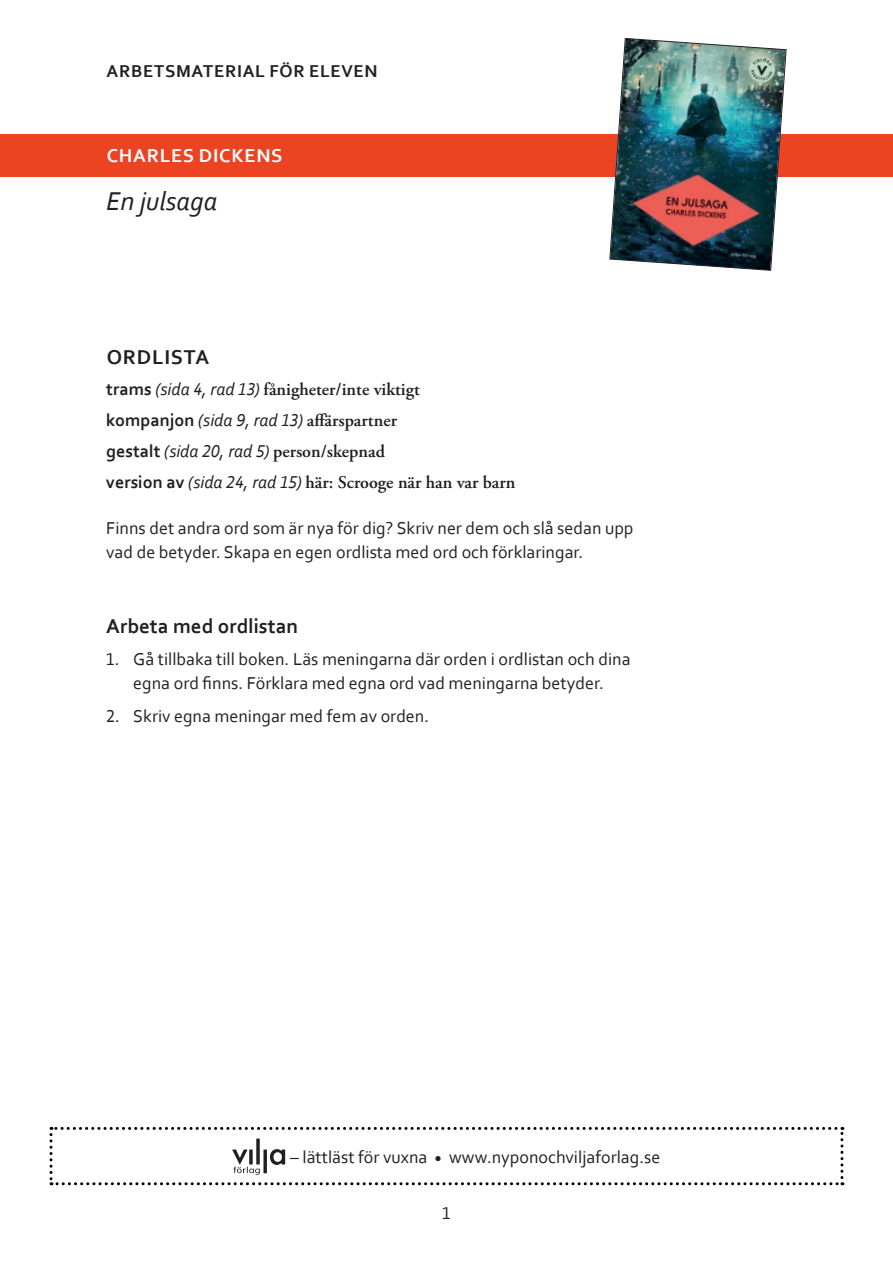
<style>
.page{position:relative;width:893px;height:1263px;background:#fff}
.page>*{position:absolute;margin:0;border:0;box-sizing:border-box;transform-origin:0 0}
.t1{font:italic 27px "Corbel";color:#231f20}
.t2{font:700 21px "Corbel";color:#231f20}
.t3{font:700 21px "Corbel";letter-spacing:.04em;color:#231f20}
.t4{font:700 19.5px "Corbel";letter-spacing:.04em;color:#fff}
.t5{font:18px/24px "Corbel";color:#231f20}
.t6{font:600 18px/31px "Adobe Garamond Pro";color:#231f20}
.t7{font:italic 18px "Corbel";color:#231f20}
.t8{font:700 18px "Corbel";letter-spacing:.04em;color:#231f20}
.s1{font-family:"Corbel";font-weight:700}
.s2{font-family:"Corbel";font-weight:400;font-style:italic}
.s3{font-weight:700;font-style:normal}
.s4{font-family:"Adobe Garamond Pro";font-weight:600;font-style:normal}
</style>
<div class="page">
<div style="left:0;top:134px;width:893px;height:42px;background:#ec4423"></div>
<img style="left:609px;top:38px;width:177px;height:233px">
<svg style="left:50px;top:1127px;width:793px;height:58px"></svg>
<p class="t8" style="left:107px;top:60px;width:272px">ARBETSMATERIAL FÖR ELEVEN</p>
<p class="t4" style="left:107px;top:144px;width:177px">CHARLES DICKENS</p>
<h1 class="t1" style="left:106px;top:184px;width:113px">En julsaga</h1>
<p class="t3" style="left:107px;top:344px;width:104px">ORDLISTA</p>
<p class="t6" style="left:106px;top:374px;width:315px"><span class="s1">trams</span> <span class="s2">(sida 4, rad 13)</span> fånigheter/inte viktigt</p>
<p class="t7" style="left:106px;top:409px;width:292px"><span class="s3">kompanjon</span> (sida 9, rad 13) <span class="s4">affärspartner</span></p>
<p class="t6" style="left:106px;top:436px;width:411px"><span class="s1">gestalt</span> <span class="s2">(sida 20, rad 5)</span> person/skepnad<br><span class="s1">version av</span> <span class="s2">(sida 24, rad 15)</span> här: Scrooge när han var barn</p>
<p class="t5" style="left:106px;top:515px;width:529px">Finns det andra ord som är nya för dig? Skriv ner dem och slå sedan upp vad de betyder. Skapa en egen ordlista med ord och förklaringar.</p>
<p class="t2" style="left:106px;top:613px;width:193px">Arbeta med ordlistan</p>
<p class="t5" style="left:106px;top:647px;width:526px;text-align:center">1. Gå tillbaka till boken. Läs meningarna där orden i ordlistan och dina egna ord finns. Förklara med egna ord vad meningarna betyder.</p>
<p class="t5" style="left:106px;top:703px;width:324px">2. Skriv egna meningar med fem av orden.</p>
<p class="t5" style="left:290px;top:1144px;width:372px">– lättläst för vuxna <sub>•</sub> www.nyponochviljaforlag.se</p>
<p class="t5" style="left:442px;top:1200px;width:10px">1</p>
</div>
